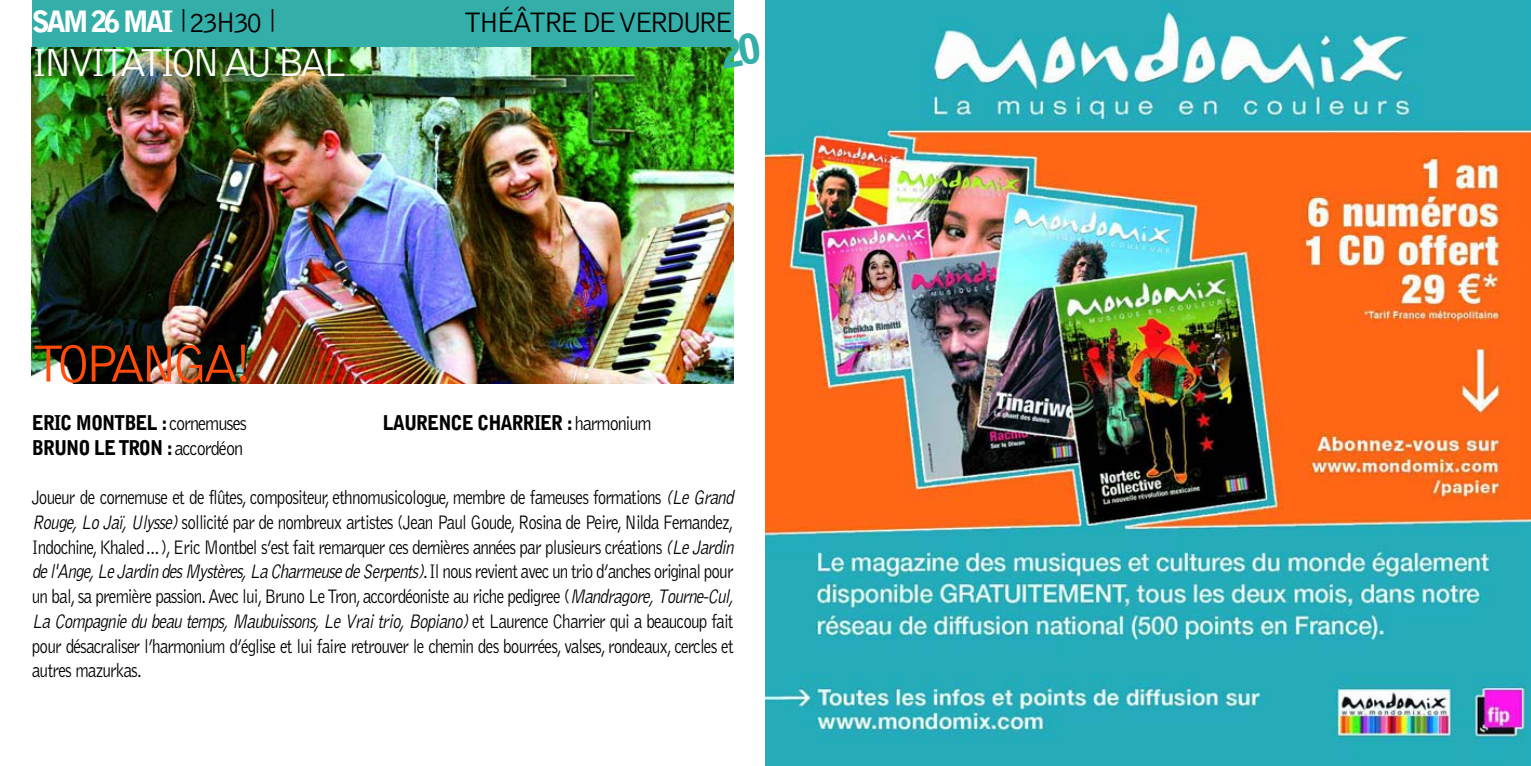
<style>
.page{position:relative;width:1531px;height:766px;background:#fff}
.page>*{position:absolute;margin:0;border:0;box-sizing:border-box;transform-origin:0 0}
.t1{font:300 54px "Bell Gothic";letter-spacing:-.11em;color:#ff4c0b}
.t2{font:300 40.5px "Bell Gothic";letter-spacing:-.11em;color:#fff}
.t3{font:300 29.25px "Bell Gothic";letter-spacing:-.11em;color:#000}
.t4{font:900 29.25px "Bell Gothic";letter-spacing:-.11em;color:#fff}
.t5{font:300 20.25px/24.8px "Bell Gothic";letter-spacing:-.05em;color:#000;scale:.85 1}
.t6{font:900 20.25px "Bell Gothic";letter-spacing:-.055em;color:#000;scale:.9 1}
.s1{font-weight:300;color:#000}
.s2{font-weight:300}
.s3{font-style:italic}
</style>
<div class="page">
<div style="left:32px;top:0;width:701px;height:48px;background:#34aea8"></div>
<img style="left:32px;top:48px;width:701px;height:335px">
<img style="left:765px;top:0;width:766px;height:765px">
<svg style="left:718px;top:32px;width:16px;height:36px"></svg>
<h3 class="t4" style="left:32px;top:10px;width:245px">SAM 26 MAI <sup>|</sup> <span class="s1">23H30</span> <sup>|</sup></h3>
<h3 class="t3" style="left:464px;top:11px;width:271px">THÉÂTRE DE VERDURE</h3>
<h2 class="t2" style="left:32px;top:48px;width:317px">INVITATION AU BAL</h2>
<h1 class="t1" style="left:32px;top:343px;width:223px">TOPANGA!</h1>
<p class="t6" style="left:32px;top:415px;width:240px">ERIC MONTBEL :<span class="s2">cornemuses</span></p>
<p class="t6" style="left:383px;top:415px;width:300px">LAURENCE CHARRIER :<span class="s2">harmonium</span></p>
<p class="t6" style="left:32px;top:439px;width:236px">BRUNO LE TRON :<span class="s2">accordéon</span></p>
<p class="t5" style="left:32px;top:486px;width:831px">Joueur de cornemuse et de flûtes, compositeur, ethnomusicologue, membre de fameuses formations <span class="s3">(Le Grand Rouge, Lo Jaï, Ulysse)</span>sollicité par de nombreux artistes (Jean Paul Goude, Rosina de Peire, Nilda Fernandez, Indochine, Khaled…), Eric Montbel s’est fait remarquer ces dernières années par plusieurs créations <span class="s3">(LeJardin del'Ange, LeJardin desMystères, La CharmeusedeSerpents)</span>. I l n o u s r e v i e n t a v e c u n t r io d ’ a n c h e s o r igi n a l p o u r un bal, sa première passion. Avec lui, Bruno Le Tron, accordéoniste au riche pedigree (<span class="s3">Mandragore, Tourne-Cul, La Compagniedu beau temps, Maubuissons, LeVraitrio, Bopiano)</span> e t L a u r e n c e C h a r r i e r q u i a b e a u c o u p f a i t pour désacraliser l’harmonium d’église et lui faire retrouver le chemin des bourrées, valses, rondeaux, cercles et autres mazurkas.</p>
</div>
